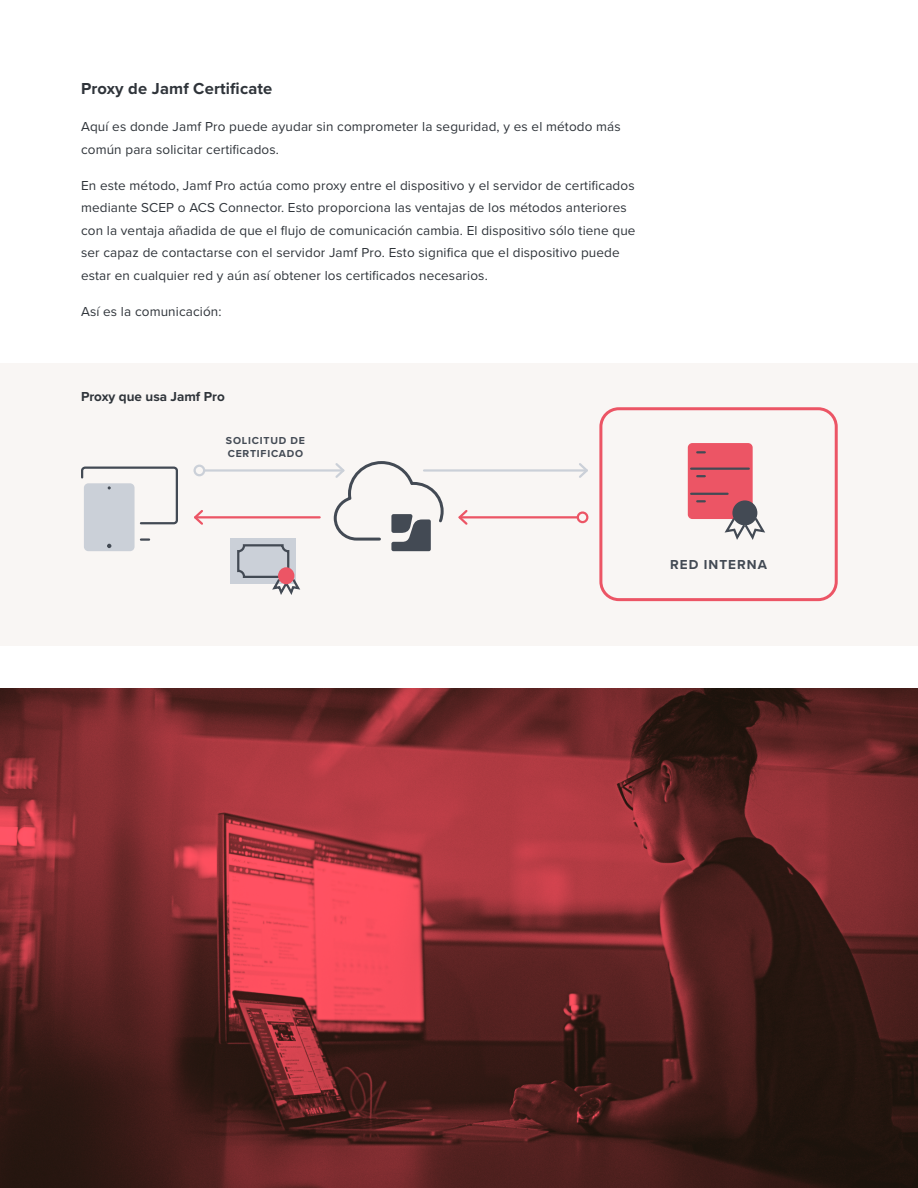
<style>
.page{position:relative;width:918px;height:1188px;background:#fff}
.page>*{position:absolute;margin:0;border:0;box-sizing:border-box;transform-origin:0 0}
.t1{font:700 16.5px "Proxima Nova";letter-spacing:.01em;color:#2f343a}
.t2{font:13.5px/22.5px "Proxima Nova";letter-spacing:.01em;color:#2f343a}
.t3{font:700 13.5px "Proxima Nova";color:#2f343a}
.t4{font:700 13.5px "Proxima Nova";letter-spacing:.075em;color:#434a54}
.t5{font:700 10.5px/13.5px "Proxima Nova";letter-spacing:.075em;color:#434a54}
</style>
<div class="page">
<div style="left:0;top:363px;width:918px;height:283px;background:#f9f6f4"></div>
<div style="left:599px;top:407px;width:239px;height:194px;border:3px solid #ec5565;border-radius:18px"></div>
<div style="left:84px;top:483px;width:51px;height:68px;background:#cbd0d8;border-radius:5px"></div>
<svg style="left:81px;top:466px;width:97px;height:82px"></svg>
<hr style="left:204px;top:469px;width:139px;height:3px;background:#cbd0d8">
<div style="left:193px;top:465px;width:12px;height:11px;border:2px solid #cbd0d8;border-radius:50%"></div>
<hr style="left:460px;top:516px;width:118px;height:2px;background:#ec5565">
<svg style="left:458px;top:510px;width:12px;height:15px"></svg>
<div style="left:577px;top:511px;width:11px;height:12px;border:2px solid #ec5565;border-radius:50%"></div>
<hr style="left:424px;top:469px;width:163px;height:3px;background:#cbd0d8">
<svg style="left:577px;top:463px;width:11px;height:15px"></svg>
<hr style="left:195px;top:516px;width:125px;height:2px;background:#ec5565">
<svg style="left:194px;top:510px;width:11px;height:15px"></svg>
<div style="left:688px;top:443px;width:65px;height:76px;background:#ec5565;border-radius:5px"></div>
<hr style="left:691px;top:468px;width:58px;height:2px;background:#434a54">
<svg style="left:697px;top:451px;width:8px;height:2px"></svg>
<svg style="left:697px;top:475px;width:8px;height:2px"></svg>
<svg style="left:697px;top:500px;width:8px;height:2px"></svg>
<hr style="left:691px;top:493px;width:37px;height:2px;background:#434a54">
<svg style="left:724px;top:515px;width:41px;height:25px"></svg>
<div style="left:732px;top:500px;width:25px;height:25px;background:#434a54;border-radius:50%"></div>
<div style="left:231px;top:538px;width:65px;height:46px;background:#cbd0d8"></div>
<svg style="left:237px;top:544px;width:64px;height:51px"></svg>
<div style="left:278px;top:567px;width:16px;height:17px;background:#ec5565;border-radius:50%"></div>
<svg style="left:332px;top:461px;width:113px;height:90px"></svg>
<img style="left:0;top:688px;width:918px;height:500px">
<p class="t1" style="left:81px;top:76px;width:193px">Proxy de Jamf Certificate</p>
<p class="t2" style="left:81px;top:115px;width:541px">Aquí es donde Jamf Pro puede ayudar sin comprometer la seguridad, y es el método más común para solicitar certificados.</p>
<p class="t2" style="left:81px;top:173px;width:556px">En este método, Jamf Pro actúa como proxy entre el dispositivo y el servidor de certificados mediante SCEP o ACS Connector. Esto proporciona las ventajas de los métodos anteriores con la ventaja añadida de que el flujo de comunicación cambia. El dispositivo sólo tiene que ser capaz de contactarse con el servidor Jamf Pro. Esto significa que el dispositivo puede estar en cualquier red y aún así obtener los certificados necesarios.</p>
<p class="t2" style="left:81px;top:299px;width:142px">Así es la comunicación:</p>
<p class="t3" style="left:81px;top:387px;width:145px">Proxy que usa Jamf Pro</p>
<p class="t5" style="left:226px;top:433px;width:81px">SOLICITUD DE<br>CERTIFICADO</p>
<p class="t4" style="left:670px;top:554px;width:98px">RED INTERNA</p>
</div>
